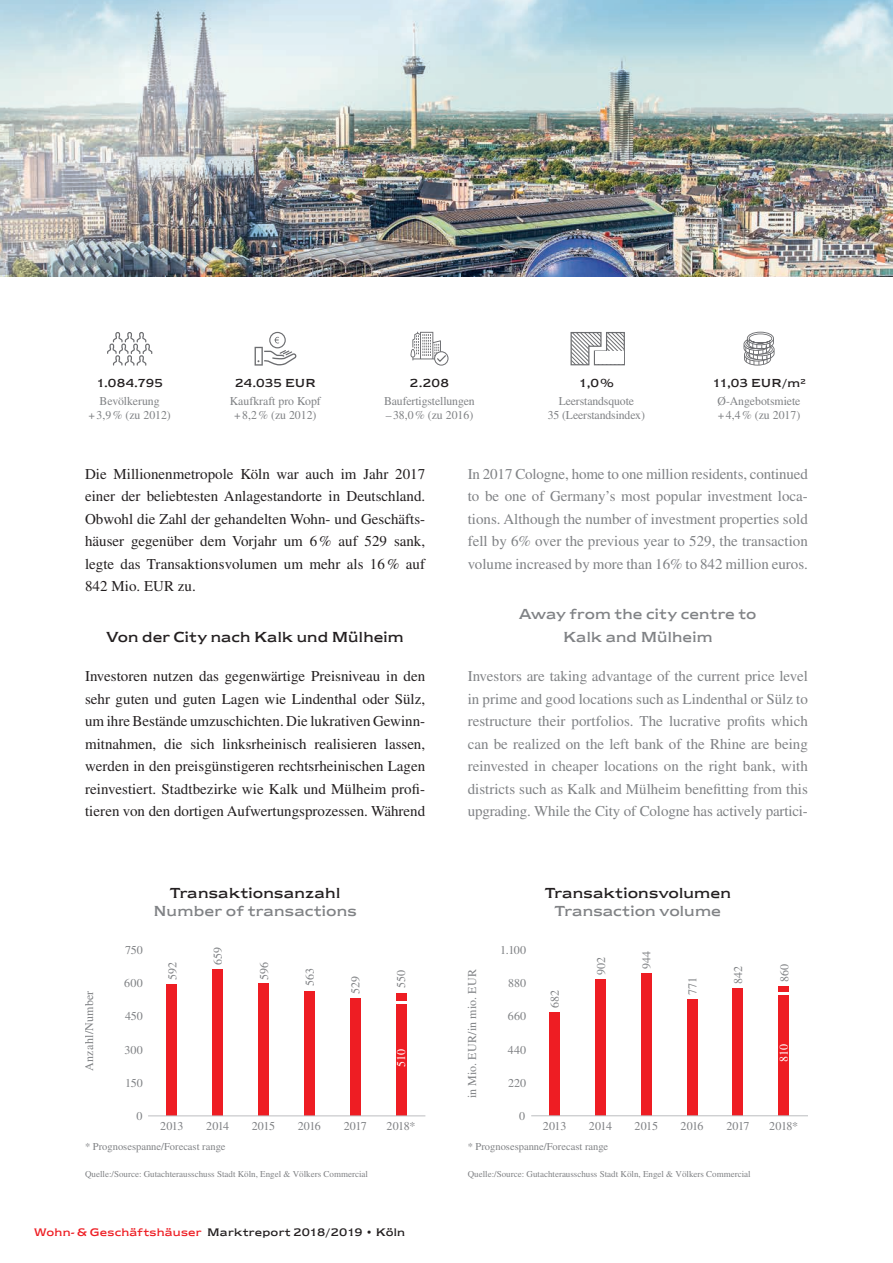
<style>
.page{position:relative;width:893px;height:1263px;background:#fff}
.page>*{position:absolute;margin:0;border:0;box-sizing:border-box;transform-origin:0 0}
.EV_MI_Fließtext_Copy{font:15px/22.5px "Times LTW1 G";letter-spacing:-.005em;color:#808285;text-align:justify}
.EV_MI_Fließtext_Copy-2{font:15px/22.5px "Times LTW1 G";color:#231f20;text-align:justify}
.EV_MI_Sublines{font:15px/18px "Newtext EFML";letter-spacing:.015em;color:#808285;text-align:center}
.EV_MI_Sublines-2{font:15px/18px "Newtext EFML";letter-spacing:.01em;color:#231f20;text-align:center}
.EV_MI_Kennzahl_Legen{font:12px "Times LTW1 G";color:#808285}
.EV_MI_Kennzahl_Zahl{font:12px "Newtext EFML";letter-spacing:.01em;color:#231f20}
.EV_MI_Kennzahl_Legen-2{font:12px "Times LTW1 G";letter-spacing:.02em;color:#808285}
.t1{font:12px "Times LTW1 G";color:#fff}
.t2{font:11.25px "Newtext EFML";letter-spacing:.02em;color:#231f20}
.t3{font:10.5px "Times LTW1 G";color:#808285}
.t4{font:9px "Times LTW1 G";color:#808285}
.s1{color:#231f20}
.s2{color:#808285}
.s3{color:#ee1d23}
</style>
<div class="page">
<div style="left:167px;top:984px;width:10px;height:132px;background:#ee1d23"></div>
<div style="left:212px;top:969px;width:11px;height:147px;background:#ee1d23"></div>
<div style="left:258px;top:983px;width:11px;height:133px;background:#ee1d23"></div>
<div style="left:304px;top:991px;width:11px;height:125px;background:#ee1d23"></div>
<div style="left:350px;top:998px;width:10px;height:118px;background:#ee1d23"></div>
<div style="left:396px;top:994px;width:10px;height:122px;background:#ee1d23"></div>
<hr style="left:148px;top:1115px;width:277px;height:1px;background:#bcbdc0">
<svg style="left:396px;top:1001px;width:10px;height:3px"></svg>
<div style="left:549px;top:1013px;width:11px;height:103px;background:#ee1d23"></div>
<div style="left:595px;top:979px;width:11px;height:137px;background:#ee1d23"></div>
<div style="left:641px;top:973px;width:11px;height:143px;background:#ee1d23"></div>
<div style="left:687px;top:999px;width:10px;height:117px;background:#ee1d23"></div>
<div style="left:733px;top:988px;width:10px;height:128px;background:#ee1d23"></div>
<div style="left:778px;top:986px;width:11px;height:130px;background:#ee1d23"></div>
<hr style="left:531px;top:1115px;width:277px;height:1px;background:#bcbdc0">
<svg style="left:778px;top:992px;width:11px;height:3px"></svg>
<img style="left:0;top:0;width:893px;height:276px">
<svg style="left:107px;top:332px;width:45px;height:34px"></svg>
<svg style="left:255px;top:332px;width:41px;height:34px"></svg>
<div style="left:434px;top:351px;width:14px;height:15px;border:1px solid #6c6d70;border-radius:50%"></div>
<svg style="left:410px;top:332px;width:37px;height:31px"></svg>
<svg style="left:570px;top:332px;width:55px;height:34px"></svg>
<div style="left:595px;top:352px;width:29px;height:12px;background:#fff"></div>
<svg style="left:743px;top:332px;width:31px;height:34px"></svg>
<p class="EV_MI_Kennzahl_Zahl" style="left:96px;top:376px;width:68px">1.084.795</p>
<p class="EV_MI_Kennzahl_Zahl" style="left:235px;top:376px;width:82px">24.035 EUR</p>
<p class="EV_MI_Kennzahl_Zahl" style="left:410px;top:376px;width:40px">2.208</p>
<p class="EV_MI_Kennzahl_Zahl" style="left:579px;top:376px;width:36px">1,0%</p>
<p class="EV_MI_Kennzahl_Zahl" style="left:712px;top:376px;width:95px">11,03 EUR/m²</p>
<p class="EV_MI_Kennzahl_Legen" style="left:100px;top:394px;width:62px">Bevölkerung</p>
<p class="EV_MI_Kennzahl_Legen" style="left:88px;top:408px;width:84px">+3,9% (zu 2012)</p>
<p class="EV_MI_Kennzahl_Legen" style="left:717px;top:394px;width:84px">Ø-Angebotsmiete</p>
<p class="EV_MI_Kennzahl_Legen" style="left:718px;top:408px;width:84px">+4,4% (zu 2017)</p>
<p class="EV_MI_Kennzahl_Legen" style="left:230px;top:394px;width:93px">Kaufkraft pro Kopf</p>
<p class="EV_MI_Kennzahl_Legen" style="left:234px;top:408px;width:84px">+8,2% (zu 2012)</p>
<p class="EV_MI_Kennzahl_Legen" style="left:384px;top:394px;width:92px">Baufertigstellungen</p>
<p class="EV_MI_Kennzahl_Legen" style="left:386px;top:408px;width:89px">–38,0% (zu 2016)</p>
<p class="EV_MI_Kennzahl_Legen" style="left:559px;top:394px;width:77px">Leerstandsquote</p>
<p class="EV_MI_Kennzahl_Legen" style="left:548px;top:408px;width:99px">35 (Leerstandsindex)</p>
<p class="EV_MI_Fließtext_Copy-2" style="left:85px;top:462px;width:342px">Die Millionenmetropole Köln war auch im Jahr 2017 einer der beliebtesten Anlagestandorte in Deutschland.<br>Obwohl die Zahl der gehandelten Wohn- und Geschäfts&shy;häuser gegenüber dem Vorjahr um 6% auf 529 sank, legte das Transaktionsvolumen um mehr als 16% auf 842 Mio. EUR zu.</p>
<p class="EV_MI_Sublines-2" style="left:107px;top:628px;width:299px">Von der City nach Kalk und Mülheim</p>
<p class="EV_MI_Fließtext_Copy-2" style="left:85px;top:665px;width:342px">Investoren nutzen das gegenwärtige Preisniveau in den sehr guten und guten Lagen wie Lindenthal oder Sülz, um ihre Bestände umzuschichten. Die lukrativen Gewinn&shy;mitnahmen, die sich linksrheinisch realisieren lassen, werden in den preisgünstigeren rechtsrheinischen Lagen reinvestiert. Stadtbezirke wie Kalk und Mülheim profi&shy;tieren von den dortigen Aufwertungsprozessen. Während</p>
<p class="EV_MI_Fließtext_Copy" style="left:468px;top:462px;width:342px">In 2017 Cologne, home to one million residents, continued to be one of Germany’s most popular investment loca&shy;tions. Although the number of investment properties sold fell by 6% over the previous year to 529, the transaction volume increased by more than 16% to 842 million euros.</p>
<p class="EV_MI_Sublines" style="left:519px;top:603px;width:239px;line-height:22.5px">Away from the city centre to<br>Kalk and Mülheim</p>
<p class="EV_MI_Fließtext_Copy" style="left:468px;top:665px;width:342px">Investors are taking advantage of the current price level in prime and good locations such as Lindenthal or Sülz to restructure their portfolios. The lucrative profits which can be realized on the left bank of the Rhine are being reinvested in cheaper locations on the right bank, with districts such as Kalk and Mülheim benefitting from this upgrading. While the City of Cologne has actively partici-</p>
<p class="EV_MI_Sublines" style="left:153px;top:884px;width:205px"><span class="s1">Transaktionsanzahl<br></span>Number of transactions</p>
<p class="EV_MI_Sublines-2" style="left:545px;top:884px;width:188px">Transaktionsvolumen<br><span class="s2">Transaction volume</span></p>
<p class="EV_MI_Kennzahl_Legen-2" style="left:82px;top:1071px;width:82px;rotate:-90deg">Anzahl/Number</p>
<p class="EV_MI_Kennzahl_Legen" style="left:125px;top:943px;width:19px">750</p>
<p class="EV_MI_Kennzahl_Legen" style="left:124px;top:976px;width:20px">600</p>
<p class="EV_MI_Kennzahl_Legen" style="left:125px;top:1009px;width:19px">450</p>
<p class="EV_MI_Kennzahl_Legen" style="left:124px;top:1043px;width:20px">300</p>
<p class="EV_MI_Kennzahl_Legen" style="left:125px;top:1076px;width:19px">150</p>
<p class="EV_MI_Kennzahl_Legen" style="left:165px;top:980px;width:19px;rotate:-90deg">592</p>
<p class="EV_MI_Kennzahl_Legen" style="left:211px;top:965px;width:19px;rotate:-90deg">659</p>
<p class="EV_MI_Kennzahl_Legen" style="left:257px;top:979px;width:19px;rotate:-90deg">596</p>
<p class="EV_MI_Kennzahl_Legen" style="left:303px;top:986px;width:19px;rotate:-90deg">563</p>
<p class="EV_MI_Kennzahl_Legen" style="left:349px;top:994px;width:19px;rotate:-90deg">529</p>
<p class="EV_MI_Kennzahl_Legen" style="left:394px;top:988px;width:19px;rotate:-90deg">550</p>
<p class="t1" style="left:394px;top:1067px;width:19px;rotate:-90deg">510</p>
<p class="EV_MI_Kennzahl_Legen-2" style="left:465px;top:1098px;width:131px;rotate:-90deg">in Mio. EUR/in mio. EUR</p>
<p class="EV_MI_Kennzahl_Legen" style="left:500px;top:943px;width:28px">1.100</p>
<p class="EV_MI_Kennzahl_Legen" style="left:508px;top:976px;width:20px">880</p>
<p class="EV_MI_Kennzahl_Legen" style="left:508px;top:1009px;width:20px">660</p>
<p class="EV_MI_Kennzahl_Legen" style="left:508px;top:1043px;width:20px">440</p>
<p class="EV_MI_Kennzahl_Legen" style="left:508px;top:1076px;width:20px">220</p>
<p class="EV_MI_Kennzahl_Legen" style="left:548px;top:1008px;width:19px;rotate:-90deg">682</p>
<p class="EV_MI_Kennzahl_Legen" style="left:594px;top:975px;width:19px;rotate:-90deg">902</p>
<p class="EV_MI_Kennzahl_Legen" style="left:639px;top:969px;width:19px;rotate:-90deg">944</p>
<p class="EV_MI_Kennzahl_Legen" style="left:685px;top:995px;width:19px;rotate:-90deg">771</p>
<p class="EV_MI_Kennzahl_Legen" style="left:731px;top:984px;width:19px;rotate:-90deg">842</p>
<p class="EV_MI_Kennzahl_Legen" style="left:777px;top:981px;width:19px;rotate:-90deg">860</p>
<p class="t1" style="left:777px;top:1062px;width:19px;rotate:-90deg">810</p>
<p class="EV_MI_Kennzahl_Legen" style="left:136px;top:1109px;width:7px">0</p>
<p class="EV_MI_Kennzahl_Legen" style="left:160px;top:1119px;width:25px">2013</p>
<p class="EV_MI_Kennzahl_Legen" style="left:206px;top:1119px;width:25px">2014</p>
<p class="EV_MI_Kennzahl_Legen" style="left:252px;top:1119px;width:25px">2015</p>
<p class="EV_MI_Kennzahl_Legen" style="left:298px;top:1119px;width:25px">2016</p>
<p class="EV_MI_Kennzahl_Legen" style="left:344px;top:1119px;width:25px">2017</p>
<p class="EV_MI_Kennzahl_Legen" style="left:387px;top:1119px;width:30px">2018*</p>
<p class="EV_MI_Kennzahl_Legen" style="left:519px;top:1109px;width:7px">0</p>
<p class="EV_MI_Kennzahl_Legen" style="left:543px;top:1119px;width:25px">2013</p>
<p class="EV_MI_Kennzahl_Legen" style="left:589px;top:1119px;width:25px">2014</p>
<p class="EV_MI_Kennzahl_Legen" style="left:634px;top:1119px;width:25px">2015</p>
<p class="EV_MI_Kennzahl_Legen" style="left:680px;top:1119px;width:25px">2016</p>
<p class="EV_MI_Kennzahl_Legen" style="left:726px;top:1119px;width:25px">2017</p>
<p class="EV_MI_Kennzahl_Legen" style="left:769px;top:1119px;width:30px">2018*</p>
<p class="t3" style="left:85px;top:1140px;width:142px">* Prognosespanne/Forecast range</p>
<p class="t4" style="left:85px;top:1169px;width:284px">Quelle:/Source: Gutachterausschuss Stadt Köln, Engel &amp; Völkers Commercial</p>
<p class="t3" style="left:468px;top:1140px;width:142px">* Prognosespanne/Forecast range</p>
<p class="t4" style="left:468px;top:1169px;width:284px">Quelle:/Source: Gutachterausschuss Stadt Köln, Engel &amp; Völkers Commercial</p>
<p class="t2" style="left:34px;top:1226px;width:373px"><span class="s3">Wohn- &amp; Geschäftshäuser</span> Marktreport 2018/2019 • Köln</p>
</div>
